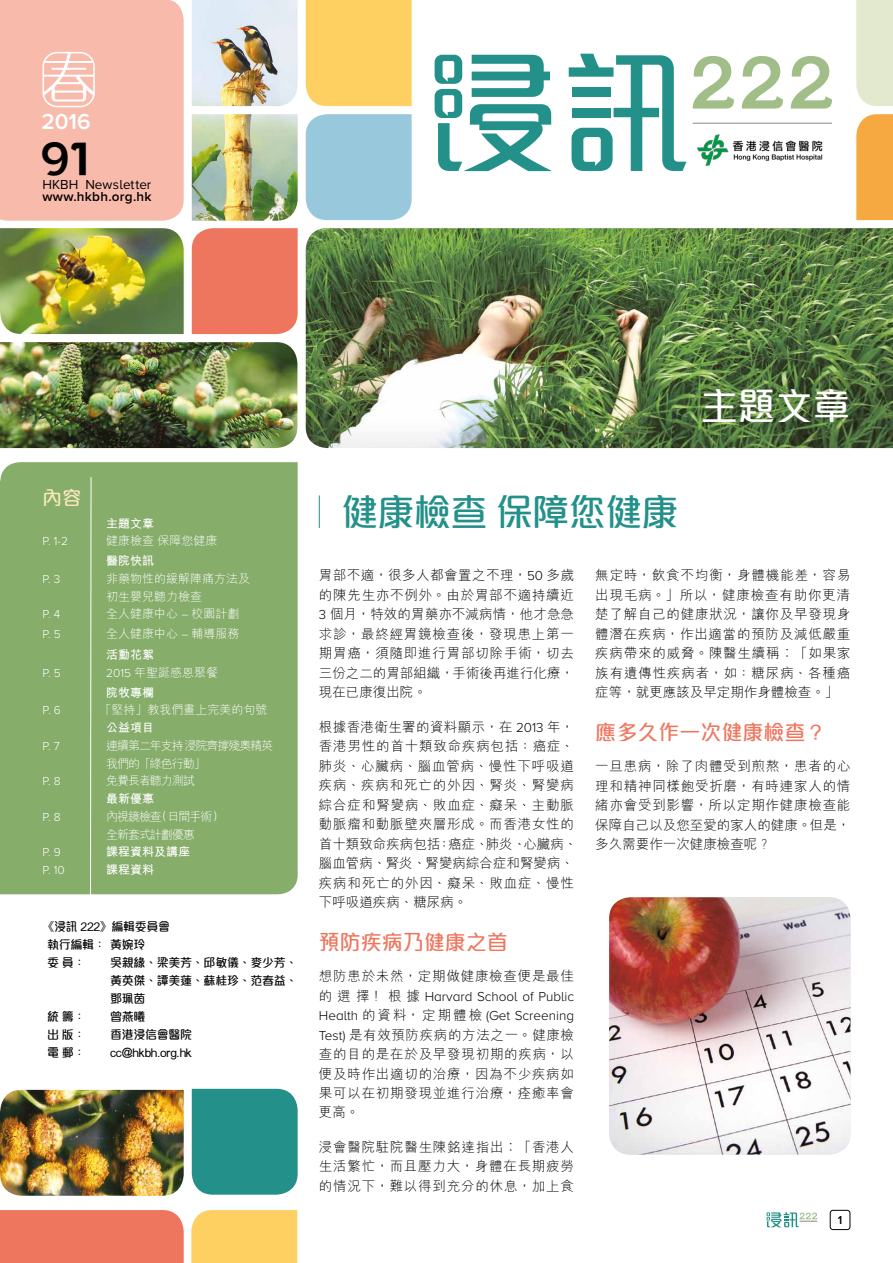
<style>
.page{position:relative;width:893px;height:1263px;background:#fff}
.page>*{position:absolute;margin:0;border:0;box-sizing:border-box;transform-origin:0 0}
.t1{font:600 45px "Clemente P Dak";color:#000}
.t2{font:500 37.5px "M Elle HK";letter-spacing:-.03em;color:#23908a}
.t3{font:500 37.5px "M Elle HK";color:#fff}
.t4{font:600 22.5px "Proxima Nova A";color:#fff}
.t5{font:500 21px "M Elle HK";color:#ee765e}
.t6{font:500 19.5px "M Elle HK";color:#ffe9c0}
.t7{font:300 13.5px/19.5px "M Hei HK";letter-spacing:.055em;color:#000;text-align:justify}
.t8{font:300 13.5px/19.5px "Proxima Nova A";color:#000}
.t9{font:600 13.5px "Proxima Nova A";letter-spacing:.02em;color:#000}
.t10{font:13.5px "Proxima Nova A";color:#000}
.t11{font:500 12px/18px "M Elle HK";letter-spacing:-.025em;color:#000}
.t12{font:300 12px/17.7px "M Hei HK";color:#fff}
.t13{font:300 12px/17.7px "M Hei HK";letter-spacing:-.09em;color:#fff}
.t14{font:300 12px "Proxima Nova A";color:#fff}
.t15{font:700 12px "M Hei HK";color:#fff}
.t16{font:600 12px "Proxima Nova A";color:#000}
.s1{font-family:"Proxima Nova A"}
.s2{font-weight:700}
.s3{font-family:"M Hei HK"}
</style>
<div class="page">
<div style="left:0;top:462px;width:298px;height:432px;background:#86ad6a"></div>
<img style="left:0;top:342px;width:297px;height:106px">
<img style="left:0;top:228px;width:184px;height:106px">
<img style="left:0;top:1090px;width:184px;height:106px">
<div style="left:192px;top:228px;width:106px;height:106px;background:#ee765e"></div>
<div style="left:306px;top:114px;width:106px;height:106px;background:#97c8db"></div>
<div style="left:856px;top:114px;width:37px;height:106px;background:#f7a941"></div>
<div style="left:856px;top:0;width:37px;height:106px;background:#e2e9ce"></div>
<div style="left:306px;top:0;width:106px;height:106px;background:#fed061"></div>
<img style="left:192px;top:0;width:106px;height:106px">
<img style="left:192px;top:114px;width:106px;height:107px">
<div style="left:192px;top:1089px;width:106px;height:106px;background:#23908a"></div>
<div style="left:191px;top:1210px;width:106px;height:53px;background:#fed061"></div>
<svg style="left:90px;top:476px;width:2px;height:419px"></svg>
<svg style="left:435px;top:55px;width:117px;height:116px"></svg>
<svg style="left:569px;top:54px;width:117px;height:117px"></svg>
<div style="left:572px;top:108px;width:38px;height:9px;background:#23908a"></div>
<img style="left:697px;top:134px;width:126px;height:32px">
<svg style="left:693px;top:56px;width:41px;height:53px"></svg>
<svg style="left:742px;top:56px;width:41px;height:53px"></svg>
<svg style="left:791px;top:56px;width:41px;height:53px"></svg>
<hr style="left:693px;top:123px;width:139px;height:1px;background:#878787">
<img style="left:306px;top:228px;width:587px;height:220px">
<hr style="left:319px;top:495px;width:1px;height:33px;background:#23908a">
<div style="left:0;top:1210px;width:184px;height:53px;background:#ee765e"></div>
<img style="left:609px;top:897px;width:241px;height:257px">
<div style="left:830px;top:1210px;width:20px;height:20px;border:1px solid #000;border-radius:3px"></div>
<svg style="left:766px;top:1212px;width:51px;height:15px"></svg>
<div style="left:0;top:0;width:184px;height:221px;background:#f8bbab"></div>
<h3 class="t4" style="left:41px;top:109px;width:51px">2016</h3>
<h1 class="t1" style="left:40px;top:132px;width:59px">91</h1>
<p class="t10" style="left:43px;top:177px;width:110px">HKBH Newsletter</p>
<p class="t9" style="left:43px;top:189px;width:111px">www.hkbh.org.hk</p>
<h2 class="t3" style="left:700px;top:380px;width:151px">主題文章</h2>
<h3 class="t6" style="left:43px;top:484px;width:40px">內容</h3>
<p class="t15" style="left:106px;top:514px;width:49px">主題文章</p>
<p class="t14" style="left:43px;top:535px;width:27px">P. 1-2</p>
<p class="t12" style="left:106px;top:532px;width:113px">健康檢查保障您健康</p>
<p class="t15" style="left:106px;top:552px;width:49px">醫院快訊</p>
<p class="t14" style="left:43px;top:572px;width:19px">P. 3</p>
<p class="t12" style="left:106px;top:569px;width:145px">非藥物性的緩解陣痛方法及初生嬰兒聽力檢查</p>
<p class="t14" style="left:43px;top:608px;width:19px">P. 4</p>
<p class="t12" style="left:106px;top:605px;width:135px">全人健康中心 <span class="s1">–</span> 校園計劃</p>
<p class="t14" style="left:43px;top:627px;width:20px">P. 5</p>
<p class="t12" style="left:106px;top:622px;width:135px;line-height:21.3px">全人健康中心 <span class="s1">–</span> 輔導服務<span class="s2">活動花絮</span></p>
<p class="t14" style="left:43px;top:666px;width:20px">P. 5</p>
<p class="t12" style="left:106px;top:662px;width:113px;line-height:19.8px"><span class="s1">2015</span> 年聖誕感恩聚餐<span class="s2">院牧專欄</span></p>
<p class="t14" style="left:43px;top:704px;width:20px">P. 6</p>
<p class="t12" style="left:100px;top:701px;width:169px">「堅持」教我們畫上完美的句號</p>
<p class="t15" style="left:106px;top:719px;width:49px">公益項目</p>
<p class="t14" style="left:43px;top:739px;width:19px">P. 7</p>
<p class="t13" style="left:106px;top:736px;width:168px">連續第二年支持浸院齊撐殘奧精英我們的「綠色行動」</p>
<p class="t14" style="left:43px;top:775px;width:20px">P. 8</p>
<p class="t13" style="left:106px;top:772px;width:90px">免費長者聽力測試</p>
<p class="t15" style="left:106px;top:790px;width:49px">最新優惠</p>
<p class="t14" style="left:43px;top:810px;width:20px">P. 8</p>
<p class="t13" style="left:106px;top:807px;width:112px">內視鏡檢查 <span class="s1">(</span> 日間手術 <span class="s1">)</span>全新套式計劃優惠</p>
<p class="t14" style="left:43px;top:846px;width:20px">P. 9</p>
<p class="t15" style="left:106px;top:843px;width:85px">課程資料及講座</p>
<p class="t14" style="left:43px;top:863px;width:24px">P. 10</p>
<p class="t15" style="left:106px;top:861px;width:49px">課程資料</p>
<p class="t11" style="left:47px;top:917px;width:125px;text-indent:-4px">《浸訊 222》編輯委員會執行編輯：黃婉玲<br>委 員：</p>
<p class="t11" style="left:110px;top:953px;width:189px;text-align:justify">吳親緣、梁美芳、邱敏儀、麥少芳、黃英傑、譚美蓮、蘇桂珍、范春益、鄧珮茵</p>
<p class="t11" style="left:47px;top:1007px;width:40px">統 籌：</p>
<p class="t11" style="left:110px;top:1007px;width:37px">曾燕曦</p>
<p class="t11" style="left:47px;top:1025px;width:40px">出 版：</p>
<p class="t11" style="left:110px;top:1025px;width:84px">香港浸信會醫院</p>
<p class="t11" style="left:47px;top:1043px;width:40px">電 郵：</p>
<p class="t11" style="left:110px;top:1043px;width:83px">cc@hkbh.org.hk</p>
<h2 class="t2" style="left:341px;top:486px;width:339px">健康檢查 保障您健康</h2>
<p class="t7" style="left:319px;top:565px;width:257px">胃部不適，很多人都會置之不理，<span class="s1">50</span> 多歲的陳先生亦不例外。由於胃部不適持續近<span class="s1">3</span> 個月，特效的胃藥亦不減病情，他才急急求診，最終經胃鏡檢查後，發現患上第一期胃癌，須隨即進行胃部切除手術，切去三份之二的胃部組織，手術後再進行化療，現在已康復出院。</p>
<p class="t7" style="left:319px;top:716px;width:260px;text-align:left">根據香港衛生署的資料顯示，在 <span class="s1">2013</span> 年，香港男性的首十類致命疾病包括：癌症、肺炎、心臟病、腦血管病、慢性下呼吸道疾病、疾病和死亡的外因、腎炎、腎變病綜合症和腎變病、敗血症、癡呆、主動脈動脈瘤和動脈壁夾層形成。而香港女性的首十類致命疾病包括：癌症、肺炎、心臟病、腦血管病、腎炎、腎變病綜合症和腎變病、疾病和死亡的外因、癡呆、敗血症、慢性下呼吸道疾病、糖尿病。</p>
<h3 class="t5" style="left:319px;top:928px;width:190px">預防疾病乃健康之首</h3>
<p class="t7" style="left:319px;top:966px;width:257px">想防患於未然，定期做健康檢查便是最佳</p>
<p class="t8" style="left:319px;top:986px;width:257px"><span class="s3">的選擇！根據</span> Harvard School of Public<br>Health <span class="s3">的資料，定期體檢</span> (Get Screening</p>
<p class="t7" style="left:319px;top:1024px;width:257px"><span class="s1">Test)</span> 是有效預防疾病的方法之一。健康檢查的目的是在於及早發現初期的疾病，以便及時作出適切的治療，因為不少疾病如果可以在初期發現並進行治療，痊癒率會更高。</p>
<p class="t7" style="left:319px;top:1137px;width:257px">浸會醫院駐院醫生陳銘達指出︰「香港人生活繁忙，而且壓力大，身體在長期疲勞的情況下，難以得到充分的休息，加上食</p>
<p class="t7" style="left:595px;top:565px;width:257px">無定時，飲食不均衡，身體機能差，容易出現毛病。」所以，健康檢查有助你更清楚了解自己的健康狀況，讓你及早發現身體潛在疾病，作出適當的預防及減低嚴重疾病帶來的威脅。陳醫生續稱︰「如果家族有遺傳性疾病者，如：糖尿病、各種癌症等，就更應該及早定期作身體檢查。」</p>
<h3 class="t5" style="left:595px;top:718px;width:232px">應多久作一次健康檢查？</h3>
<p class="t7" style="left:595px;top:756px;width:257px">一旦患病，除了肉體受到煎熬，患者的心理和精神同樣飽受折磨，有時連家人的情緒亦會受到影響，所以定期作健康檢查能保障自己以及您至愛的家人的健康。但是，多久需要作一次健康檢查呢？</p>
<p class="t16" style="left:838px;top:1213px;width:6px">1</p>
</div>
